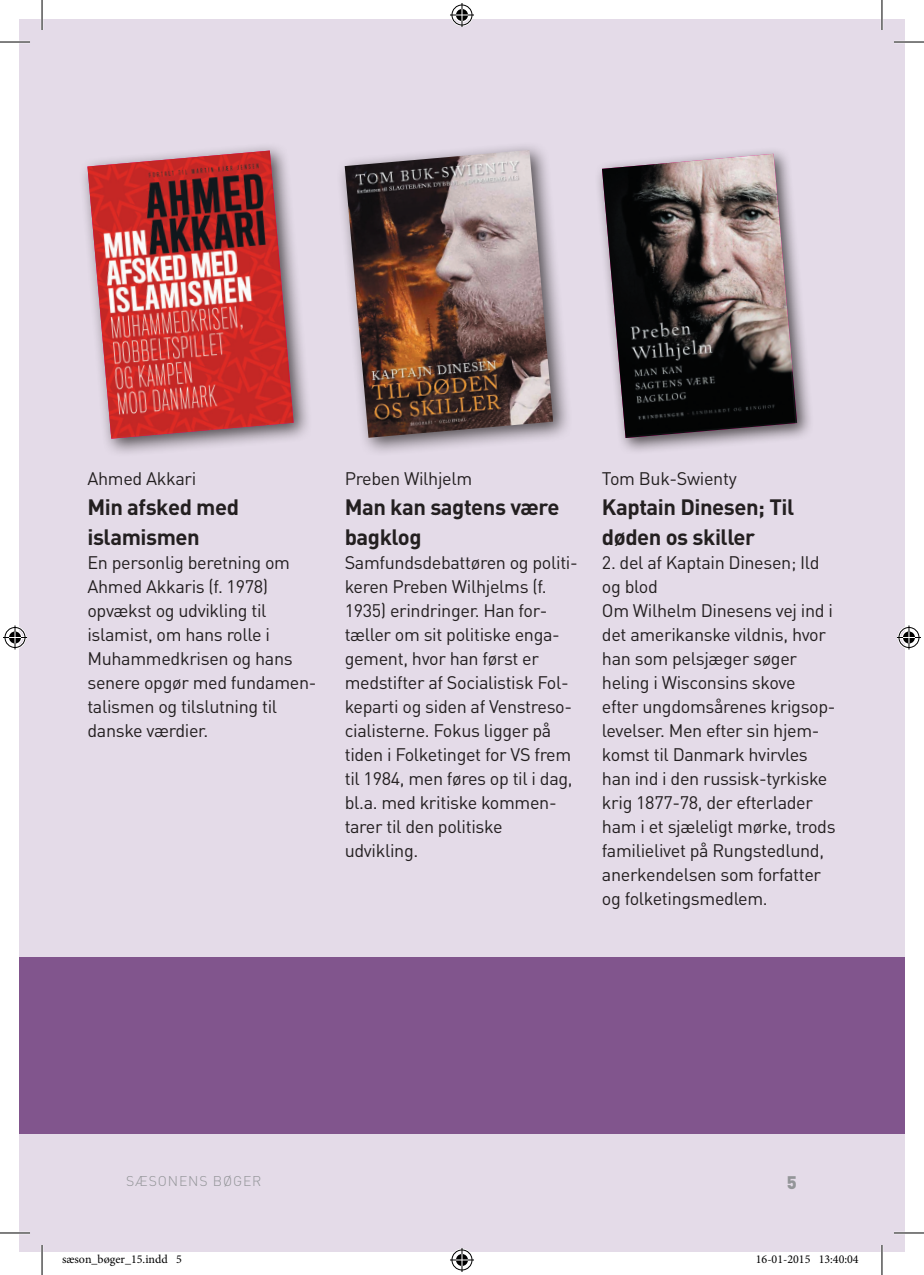
<style>
.page{position:relative;width:924px;height:1275px;background:#fff}
.page>*{position:absolute;margin:0;border:0;box-sizing:border-box;transform-origin:0 0}
.t1{font:700 22px/30px "DIN";letter-spacing:-.02em;color:#231f20}
.t2{font:18px/24px "DIN";letter-spacing:-.02em;color:#231f20}
.t3{font:900 18px "DIN";color:#939598}
.t4{font:300 14px "DIN";letter-spacing:.06em;color:#939598}
.t5{font:12px "Minion Pro";color:#000}
</style>
<div class="page">
<div style="left:19px;top:19px;width:885px;height:1232px;background:#e4dbe8"></div>
<div style="left:19px;top:957px;width:885px;height:177px;background:#81558d"></div>
<div style="left:335px;top:141px;width:237px;height:316px;background:#231f20;opacity:.75"></div>
<img style="left:344px;top:150px;width:209px;height:288px">
<div style="left:594px;top:147px;width:220px;height:308px;background:#231f20;opacity:.75"></div>
<img style="left:601px;top:154px;width:195px;height:284px">
<div style="left:79px;top:142px;width:233px;height:315px;background:#231f20;opacity:.75"></div>
<img style="left:87px;top:151px;width:206px;height:288px">
<hr style="left:0;top:41px;width:30px;height:2px;background:#fff">
<hr style="left:893px;top:41px;width:30px;height:2px;background:#fff">
<hr style="left:0;top:1231px;width:30px;height:3px;background:#fff">
<hr style="left:893px;top:1231px;width:30px;height:3px;background:#fff">
<hr style="left:41px;top:0;width:2px;height:30px;background:#fff">
<hr style="left:41px;top:1245px;width:2px;height:30px;background:#fff">
<hr style="left:880px;top:0;width:2px;height:30px;background:#fff">
<hr style="left:880px;top:1245px;width:2px;height:30px;background:#fff">
<hr style="left:0;top:42px;width:30px;height:1px;background:#000">
<hr style="left:893px;top:42px;width:30px;height:1px;background:#000">
<hr style="left:0;top:1232px;width:30px;height:1px;background:#000">
<hr style="left:893px;top:1232px;width:30px;height:1px;background:#000">
<hr style="left:42px;top:0;width:1px;height:30px;background:#000">
<hr style="left:42px;top:1245px;width:1px;height:30px;background:#000">
<hr style="left:881px;top:0;width:1px;height:30px;background:#000">
<hr style="left:881px;top:1245px;width:1px;height:30px;background:#000">
<svg style="left:450px;top:3px;width:24px;height:24px"></svg>
<svg style="left:450px;top:1248px;width:24px;height:24px"></svg>
<svg style="left:3px;top:625px;width:24px;height:24px"></svg>
<svg style="left:897px;top:625px;width:23px;height:24px"></svg>
<p class="t2" style="left:87px;top:466px;width:110px">Ahmed Akkari</p>
<p class="t1" style="left:87px;top:491px;width:153px">Min afsked med islamismen</p>
<p class="t2" style="left:87px;top:550px;width:230px">En personlig beretning om<br>Ahmed Akkaris (f. 1978) opvækst og udvikling til islamist, om hans rolle i<br>Muhammedkrisen og hans senere opgør med fundamen&shy;talismen og tilslutning til danske værdier.</p>
<p class="t2" style="left:344px;top:466px;width:129px">Preben Wilhjelm</p>
<p class="t1" style="left:344px;top:491px;width:216px">Man kan sagtens være bagklog</p>
<p class="t2" style="left:344px;top:550px;width:234px">Samfundsdebattøren og politi&shy;keren Preben Wilhjelms (f.<br>1935) erindringer. Han for&shy;tæller om sit politiske enga&shy;gement, hvor han først er medstifter af Socialistisk Fol&shy;keparti og siden af Venstreso&shy;cialisterne. Fokus ligger på tiden i Folketinget for VS frem til 1984, men føres op til i dag, bl.a. med kritiske kommen&shy;tarer til den politiske udvikling.</p>
<p class="t2" style="left:601px;top:466px;width:136px">Tom Buk-Swienty</p>
<p class="t1" style="left:601px;top:491px;width:194px">Kaptain Dinesen; Til døden os skiller</p>
<p class="t2" style="left:601px;top:550px;width:235px">2. del af Kaptain Dinesen; Ild og blod<br>Om Wilhelm Dinesens vej ind i det amerikanske vildnis, hvor han som pelsjæger søger heling i Wisconsins skove efter ungdomsårenes krigsop&shy;levelser. Men efter sin hjem&shy;komst til Danmark hvirvles han ind i den russisk-tyrkiske krig 1877-78, der efterlader ham i et sjæleligt mørke, trods familielivet på Rungstedlund, anerkendelsen som forfatter og folketingsmedlem.</p>
<p class="t4" style="left:126px;top:1171px;width:137px">SÆSONENS BØGER</p>
<p class="t3" style="left:786px;top:1171px;width:12px">5</p>
<p class="t5" style="left:62px;top:1251px;width:121px">sæson_bøger_15.indd 5</p>
<p class="t5" style="left:755px;top:1251px;width:104px">16-01-2015 13:40:04</p>
</div>
